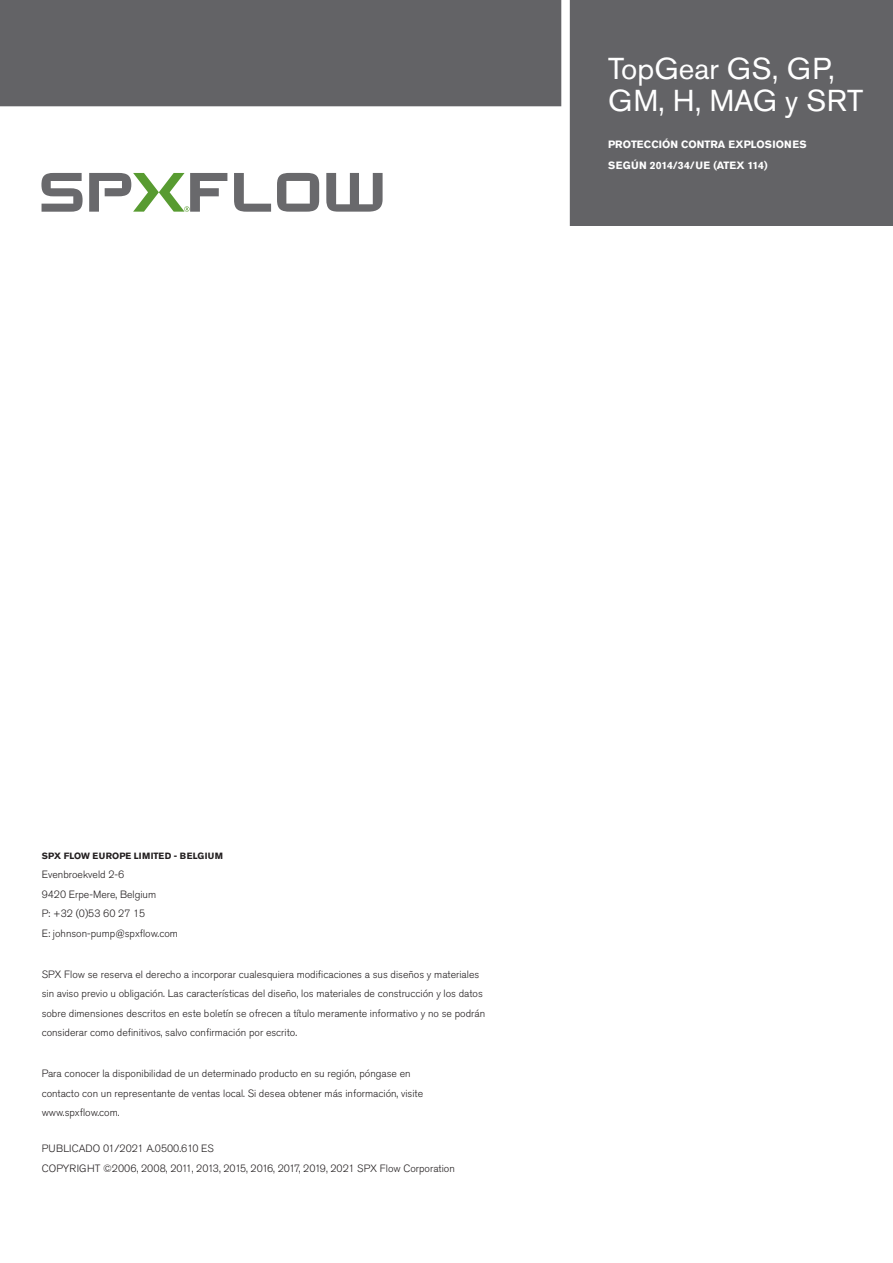
<style>
.page{position:relative;width:893px;height:1263px;background:#fff}
.page>*{position:absolute;margin:0;border:0;box-sizing:border-box;transform-origin:0 0}
.Back_Cover_MANUAL_NA{font:30px/31.5px "Akzidenz Grotesk Pro";color:#fff}
.Back_Cover_Contact_I{font:300 10.5px/19.5px "Akzidenz Grotesk Pro";color:#231f20}
.Back_Cover_Legal_Dis{font:300 10.5px/19.5px "Akzidenz Grotesk Pro";color:#231f20}
.Back_Cover_Contact_I-2{font:300 10.5px/19.5px "Akzidenz Grotesk BE";color:#231f20}
.Back_Cover_MANUAL_SU{font:700 10.5px "Akzidenz Grotesk Pro";color:#fff}
.Back_Cover_Contact_I-3{font:700 9px "Akzidenz Grotesk BE";letter-spacing:.03em;color:#231f20}
</style>
<div class="page">
<div style="left:0;top:0;width:583px;height:111px;background:#636366"></div>
<div style="left:0;top:106px;width:566px;height:9px;background:#fff"></div>
<div style="left:566px;top:0;width:327px;height:225px;background:#636366"></div>
<div style="left:561px;top:0;width:9px;height:230px;background:#fff"></div>
<svg style="left:41px;top:173px;width:42px;height:39px"></svg>
<svg style="left:277px;top:173px;width:42px;height:39px"></svg>
<svg style="left:234px;top:173px;width:37px;height:39px"></svg>
<svg style="left:326px;top:173px;width:57px;height:39px"></svg>
<svg style="left:89px;top:173px;width:138px;height:39px"></svg>
<p class="Back_Cover_MANUAL_NA" style="left:608px;top:53px;width:257px">TopGear GS, GP,<br>GM, H, MAG y SRT</p>
<p class="Back_Cover_MANUAL_SU" style="left:608px;top:137px;width:200px">PROTECCIÓN CONTRA EXPLOSIONES</p>
<p class="Back_Cover_MANUAL_SU" style="left:608px;top:158px;width:161px">SEGÚN 2014/34/UE (ATEX 114)</p>
<p class="Back_Cover_Contact_I-3" style="left:42px;top:850px;width:183px">SPX FLOW EUROPE LIMITED - BELGIUM</p>
<p class="Back_Cover_Contact_I-2" style="left:42px;top:865px;width:138px">Evenbroekveld 2-6<br>9420 Erpe-Mere, Belgium<br>P: +32 (0)53 60 27 15<br>E: johnson-pump@spxflow.com</p>
<p class="Back_Cover_Contact_I" style="left:42px;top:964px;width:445px">SPX Flow se reserva el derecho a incorporar cualesquiera modificaciones a sus diseños y materiales sin aviso previo u obligación. Las características del diseño, los materiales de construcción y los datos sobre dimensiones descritos en este boletín se ofrecen a título meramente informativo y no se podrán considerar como definitivos, salvo confirmación por escrito.</p>
<p class="Back_Cover_Legal_Dis" style="left:42px;top:1064px;width:383px">Para conocer la disponibilidad de un determinado producto en su región, póngase en contacto con un representante de ventas local. Si desea obtener más información, visite www.spxflow.com.</p>
<p class="Back_Cover_Legal_Dis" style="left:42px;top:1139px;width:415px">PUBLICADO 01/2021 A.0500.610 ES<br>COPYRIGHT ©2006, 2008, 2011, 2013, 2015, 2016, 2017, 2019, 2021 SPX Flow Corporation</p>
</div>
